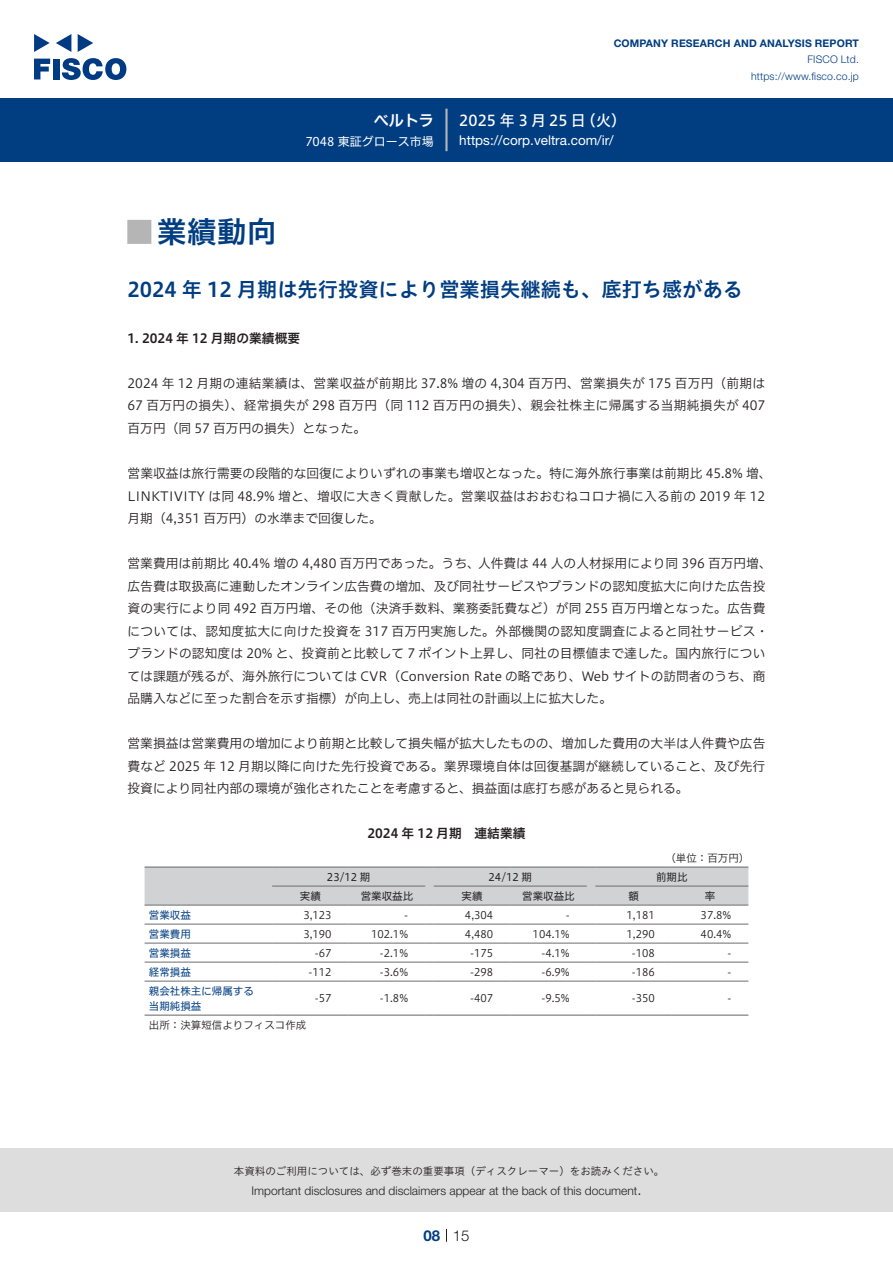
<style>
.page{position:relative;width:893px;height:1263px;background:#fff}
.page>*{position:absolute;margin:0;border:0;box-sizing:border-box;transform-origin:0 0}
.t1{font:30px "Hiragino UD Sans Std N W6";color:#003d81}
.t2{font:24px "Hiragino UD Sans Std N W6";color:#b5b5b6}
.中タイトル{font:20.25px "Hiragino UD Sans Std W6";color:#003d81}
.t3{font:15px "Hiragino UD Sans F Std N W5";letter-spacing:.21em;color:#fff}
.t4{font:15px "Hiragino UD Sans F Std N W6";color:#fff}
.t5{font:300 15px "Helvetica Neue LT Std";color:#231f20}
.t6{font:700 15px "Helvetica Neue LT Std";color:#003d81}
.t7{font:13.5px "Helvetica Neue LT Std";color:#fff}
.本文{font:12.75px/22.5px "Hiragino UD Sans F Std N W3";color:#231f20;text-align:justify}
.小タイトル{font:12.75px "Hiragino UD Sans F Std N W6";color:#231f20}
.チャートタイトル{font:12.75px "Hiragino UD Sans F Std N W6";color:#231f20}
.t8{font:300 12px "Helvetica Neue LT Std";color:#231f20}
.t9{font:12px "Hiragino UD Sans F Std N W4";color:#fff}
.表数字{font:10.5px "Hiragino UD Sans F Std N W3";color:#231f20}
.t10{font:10.5px "Hiragino UD Sans Std W3";color:#231f20}
.t11{font:700 10.5px "Helvetica Neue LT Std";letter-spacing:.015em;color:#003d81}
.t12{font:300 10.5px/16.5px "Helvetica Neue LT Std";letter-spacing:.015em;color:#003d81;text-align:right}
.表上{font:10.5px "Hiragino UD Sans F Std N W4";color:#231f20}
.表左{font:10.5px "Hiragino UD Sans F Std N W4";color:#003d81}
.表組み基本スタイル{font:10.5px "Hiragino UD Sans F Std N W3";color:#231f20}
.表単位{font:10.5px "Hiragino UD Sans F Std N W3";color:#231f20}
</style>
<div class="page">
<div style="left:0;top:1148px;width:893px;height:64px;background:#ddd"></div>
<svg style="left:34px;top:59px;width:16px;height:20px"></svg>
<div style="left:53px;top:59px;width:6px;height:20px;background:#003a83"></div>
<svg style="left:62px;top:58px;width:64px;height:22px"></svg>
<svg style="left:34px;top:34px;width:16px;height:18px"></svg>
<svg style="left:78px;top:34px;width:15px;height:18px"></svg>
<svg style="left:56px;top:34px;width:15px;height:18px"></svg>
<div style="left:0;top:98px;width:893px;height:64px;background:#003d81"></div>
<hr style="left:445px;top:109px;width:3px;height:42px;background:#b5b5b6">
<svg style="left:446px;top:1229px;width:1px;height:13px"></svg>
<hr style="left:145px;top:924px;width:127px;height:1px;background:#6c6d70">
<hr style="left:272px;top:924px;width:77px;height:1px;background:#6c6d70">
<hr style="left:349px;top:924px;width:76px;height:1px;background:#6c6d70">
<hr style="left:434px;top:924px;width:76px;height:1px;background:#6c6d70">
<hr style="left:510px;top:924px;width:77px;height:1px;background:#6c6d70">
<hr style="left:595px;top:924px;width:77px;height:1px;background:#6c6d70">
<hr style="left:672px;top:924px;width:76px;height:1px;background:#6c6d70">
<hr style="left:145px;top:943px;width:127px;height:1px;background:#6c6d70">
<hr style="left:272px;top:943px;width:77px;height:1px;background:#6c6d70">
<hr style="left:349px;top:943px;width:76px;height:1px;background:#6c6d70">
<hr style="left:434px;top:943px;width:76px;height:1px;background:#6c6d70">
<hr style="left:510px;top:943px;width:77px;height:1px;background:#6c6d70">
<hr style="left:595px;top:943px;width:77px;height:1px;background:#6c6d70">
<hr style="left:672px;top:943px;width:76px;height:1px;background:#6c6d70">
<hr style="left:145px;top:962px;width:127px;height:1px;background:#6c6d70">
<hr style="left:272px;top:962px;width:77px;height:1px;background:#6c6d70">
<hr style="left:349px;top:962px;width:76px;height:1px;background:#6c6d70">
<hr style="left:434px;top:962px;width:76px;height:1px;background:#6c6d70">
<hr style="left:510px;top:962px;width:77px;height:1px;background:#6c6d70">
<hr style="left:595px;top:962px;width:77px;height:1px;background:#6c6d70">
<hr style="left:672px;top:962px;width:76px;height:1px;background:#6c6d70">
<hr style="left:145px;top:981px;width:127px;height:1px;background:#6c6d70">
<hr style="left:272px;top:981px;width:77px;height:1px;background:#6c6d70">
<hr style="left:349px;top:981px;width:76px;height:1px;background:#6c6d70">
<hr style="left:434px;top:981px;width:76px;height:1px;background:#6c6d70">
<hr style="left:510px;top:981px;width:77px;height:1px;background:#6c6d70">
<hr style="left:595px;top:981px;width:77px;height:1px;background:#6c6d70">
<hr style="left:672px;top:981px;width:76px;height:1px;background:#6c6d70">
<svg style="left:145px;top:866px;width:603px;height:40px;background:#cbccce"></svg>
<hr style="left:595px;top:866px;width:77px;height:2px;background:#6c6d70">
<hr style="left:672px;top:866px;width:76px;height:2px;background:#6c6d70">
<hr style="left:145px;top:1014px;width:127px;height:2px;background:#6c6d70">
<hr style="left:272px;top:1014px;width:77px;height:2px;background:#6c6d70">
<hr style="left:349px;top:1014px;width:76px;height:2px;background:#6c6d70">
<svg style="left:425px;top:1014px;width:9px;height:2px"></svg>
<hr style="left:434px;top:1014px;width:76px;height:2px;background:#6c6d70">
<hr style="left:510px;top:1014px;width:77px;height:2px;background:#6c6d70">
<svg style="left:587px;top:1014px;width:8px;height:2px"></svg>
<hr style="left:595px;top:1014px;width:77px;height:2px;background:#6c6d70">
<hr style="left:672px;top:1014px;width:76px;height:2px;background:#6c6d70">
<p class="t4" style="left:374px;top:109px;width:62px">ベルトラ</p>
<p class="t9" style="left:305px;top:132px;width:130px">7048 東証グロース市場</p>
<p class="t11" style="left:614px;top:37px;width:247px">COMPANY RESEARCH AND ANALYSIS REPORT</p>
<p class="t12" style="left:751px;top:51px;width:109px">FISCO Ltd. https://www.fisco.co j p.</p>
<p class="t3" style="left:581px;top:109px;width:47px">（火(</p>
<p class="t3" style="left:459px;top:109px;width:128px">2025年3月25日</p>
<p class="t7" style="left:459px;top:132px;width:156px">https://corp.veltra.com /i r/</p>
<p class="t1" style="left:157px;top:209px;width:121px">業績動向</p>
<p class="t2" style="left:128px;top:213px;width:25px">█</p>
<p class="中タイトル" style="left:128px;top:274px;width:617px">2024 年 12 月期は先行投資により営業損失継続も、底打ち感がある</p>
<p class="小タイトル" style="left:128px;top:328px;width:174px">1. 2024 年 12 月期の業績概要</p>
<p class="本文" style="left:128px;top:371px;width:639px">2024 年 12 月期の連結業績は、営業収益が前期比 37.8% 増の 4,304 百万円、営業損失が 175 百万円（前期は67 百万円の損失）、経常損失が 298 百万円（同 112 百万円の損失）、親会社株主に帰属する当期純損失が 407百万円（同 57 百万円の損失）となった。</p>
<p class="本文" style="left:128px;top:461px;width:646px;text-align:left">営業収益は旅行需要の段階的な回復によりいずれの事業も増収となった。特に海外旅行事業は前期比 45.8% 増、<br>LINKTIVITY は同 48.9% 増と、増収に大きく貢献した。営業収益はおおむねコロナ禍に入る前の 2019 年 12月期（4,351 百万円）の水準まで回復した。</p>
<p class="本文" style="left:128px;top:551px;width:646px;text-align:left">営業費用は前期比 40.4% 増の 4,480 百万円であった。うち、人件費は 44 人の人材採用により同 396 百万円増、広告費は取扱高に連動したオンライン広告費の増加、及び同社サービスやブランドの認知度拡大に向けた広告投資の実行により同 492 百万円増、その他（決済手数料、業務委託費など）が同 255 百万円増となった。広告費については、認知度拡大に向けた投資を 317 百万円実施した。外部機関の認知度調査によると同社サービス・ブランドの認知度は 20% と、投資前と比較して 7 ポイント上昇し、同社の目標値まで達した。国内旅行については課題が残るが、海外旅行については CVR（Conversion Rate の略であり、Web サイトの訪問者のうち、商品購入などに至った割合を示す指標）が向上し、売上は同社の計画以上に拡大した。</p>
<p class="本文" style="left:128px;top:731px;width:639px">営業損益は営業費用の増加により前期と比較して損失幅が拡大したものの、増加した費用の大半は人件費や広告費など 2025 年 12 月期以降に向けた先行投資である。業界環境自体は回復基調が継続していること、及び先行投資により同社内部の環境が強化されたことを考慮すると、損益面は底打ち感があると見られる。</p>
<p class="チャートタイトル" style="left:367px;top:823px;width:160px">2024 年 12 月期　連結業績</p>
<p class="表単位" style="left:665px;top:850px;width:85px">（単位：百万円(</p>
<p class="表上" style="left:656px;top:869px;width:33px">前期比</p>
<p class="表上" style="left:327px;top:869px;width:45px">23/12 期</p>
<p class="表上" style="left:489px;top:869px;width:45px">24/12 期</p>
<p class="表上" style="left:300px;top:888px;width:22px">実績</p>
<p class="表上" style="left:361px;top:888px;width:54px">営業収益比</p>
<p class="表上" style="left:461px;top:888px;width:22px">実績</p>
<p class="表上" style="left:522px;top:888px;width:54px">営業収益比</p>
<p class="表上" style="left:628px;top:888px;width:12px">額</p>
<p class="表上" style="left:705px;top:888px;width:12px">率</p>
<p class="表左" style="left:149px;top:907px;width:43px">営業収益</p>
<p class="表数字" style="left:303px;top:907px;width:30px">3,123</p>
<p class="表数字" style="left:404px;top:907px;width:5px">-</p>
<p class="表数字" style="left:465px;top:907px;width:30px">4,304</p>
<p class="表数字" style="left:566px;top:907px;width:5px">-</p>
<p class="表数字" style="left:626px;top:907px;width:30px">1,181</p>
<p class="表数字" style="left:701px;top:907px;width:32px">37.8%</p>
<p class="表左" style="left:149px;top:926px;width:43px">営業費用</p>
<p class="表数字" style="left:303px;top:926px;width:30px">3,190</p>
<p class="表数字" style="left:371px;top:926px;width:39px">102.1%</p>
<p class="表数字" style="left:465px;top:926px;width:30px">4,480</p>
<p class="表数字" style="left:533px;top:926px;width:39px">104.1%</p>
<p class="表数字" style="left:626px;top:926px;width:30px">1,290</p>
<p class="表数字" style="left:701px;top:926px;width:32px">40.4%</p>
<p class="表左" style="left:149px;top:945px;width:43px">営業損益</p>
<p class="表数字" style="left:315px;top:945px;width:18px">-67</p>
<p class="表数字" style="left:380px;top:945px;width:30px">-2.1%</p>
<p class="表数字" style="left:470px;top:945px;width:25px">-175</p>
<p class="表数字" style="left:541px;top:945px;width:30px">-4.1%</p>
<p class="表数字" style="left:632px;top:945px;width:25px">-108</p>
<p class="表数字" style="left:727px;top:945px;width:5px">-</p>
<p class="表左" style="left:149px;top:964px;width:43px">経常損益</p>
<p class="表左" style="left:149px;top:983px;width:106px">親会社株主に帰属する</p>
<p class="表数字" style="left:309px;top:964px;width:25px">-112</p>
<p class="表数字" style="left:315px;top:990px;width:18px">-57</p>
<p class="表左" style="left:149px;top:998px;width:54px">当期純損益</p>
<p class="表組み基本スタイル" style="left:149px;top:1017px;width:159px">出所：決算短信よりフィスコ作成</p>
<p class="表数字" style="left:380px;top:964px;width:30px">-3.6%</p>
<p class="表数字" style="left:380px;top:990px;width:30px">-1.8%</p>
<p class="表数字" style="left:470px;top:964px;width:25px">-298</p>
<p class="表数字" style="left:470px;top:990px;width:25px">-407</p>
<p class="表数字" style="left:541px;top:964px;width:30px">-6.9%</p>
<p class="表数字" style="left:541px;top:990px;width:30px">-9.5%</p>
<p class="表数字" style="left:632px;top:964px;width:25px">-186</p>
<p class="表数字" style="left:632px;top:990px;width:25px">-350</p>
<p class="表数字" style="left:727px;top:964px;width:5px">-</p>
<p class="表数字" style="left:727px;top:990px;width:5px">-</p>
<p class="t10" style="left:234px;top:1163px;width:432px">本資料のご利用については、必ず巻末の重要事項（ディスクレーマー）をお読みください。</p>
<p class="t5" style="left:637px;top:1180px;width:6px">.</p>
<p class="t8" style="left:251px;top:1183px;width:387px">Important disclosures and disclaimers appear at the back of this document</p>
<p class="t6" style="left:423px;top:1226px;width:18px">08</p>
<p class="t5" style="left:453px;top:1226px;width:18px">15</p>
</div>
